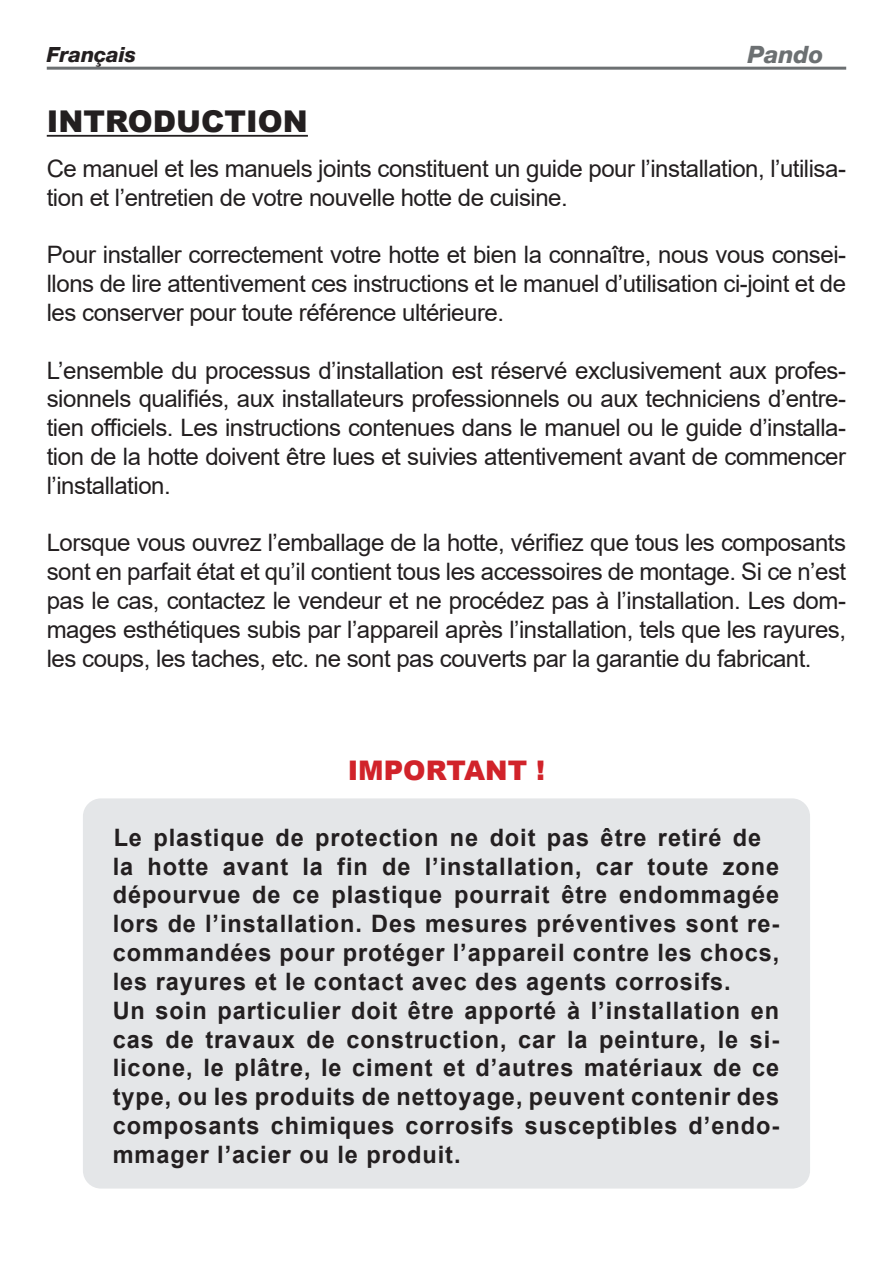
<style>
.page{position:relative;width:893px;height:1263px;background:#fff}
.page>*{position:absolute;margin:0;border:0;box-sizing:border-box;transform-origin:0 0}
.t1{font:900 30px "Arial";color:#231f20}
.t2{font:900 27px "Arial";color:#d1232a}
.t3{font:24px/28.8px "Arial";letter-spacing:-.02em;color:#231f20;text-align:justify}
.t4{font:700 24px/28.8px "Arial";letter-spacing:.04em;color:#231f20}
.t5{font:italic 800 24px "Helvetica Neue LT Std";color:#6c7072}
.t6{font:italic 800 21px "Helvetica Neue LT Std";color:#231f20}
</style>
<div class="page">
<hr style="left:47px;top:67px;width:799px;height:3px;background:#6c7072">
<hr style="left:47px;top:135px;width:261px;height:2px;background:#231f20">
<div style="left:83px;top:798px;width:727px;height:390px;background:#e4e6e8;border-radius:18px"></div>
<p class="t6" style="left:47px;top:42px;width:91px">Français</p>
<p class="t5" style="left:748px;top:40px;width:77px">Pando</p>
<p class="t1" style="left:47px;top:100px;width:263px">INTRODUCTION</p>
<p class="t3" style="left:47px;top:154px;width:801px">Ce manuel et les manuels joints constituent un guide pour l’installation, l’utilisa&shy;tion et l’entretien de votre nouvelle hotte de cuisine.</p>
<p class="t3" style="left:47px;top:240px;width:801px">Pour installer correctement votre hotte et bien la connaître, nous vous consei&shy;llons de lire attentivement ces instructions et le manuel d’utilisation ci-joint et de les conserver pour toute référence ultérieure.</p>
<p class="t3" style="left:47px;top:356px;width:801px">L’ensemble du processus d’installation est réservé exclusivement aux profes&shy;sionnels qualifiés, aux installateurs professionnels ou aux techniciens d’entre&shy;tien officiels. Les instructions contenues dans le manuel ou le guide d’installa&shy;tion de la hotte doivent être lues et suivies attentivement avant de commencer l’installation.</p>
<p class="t3" style="left:47px;top:528px;width:801px">Lorsque vous ouvrez l’emballage de la hotte, vérifiez que tous les composants sont en parfait état et qu’il contient tous les accessoires de montage. Si ce n’est pas le cas, contactez le vendeur et ne procédez pas à l’installation. Les dom&shy;mages esthétiques subis par l’appareil après l’installation, tels que les rayures, les coups, les taches, etc. ne sont pas couverts par la garantie du fabricant.</p>
<p class="t2" style="left:348px;top:751px;width:199px">IMPORTANT !</p>
<p class="t4" style="left:113px;top:823px;width:668px">Le plastique de protection ne doit pas être retiré de la hotte avant la fin de l’installation, car toute zone dépourvue de ce plastique pourrait être endommagée lors de l’installation. Des mesures préventives sont re&shy;commandées pour protéger l’appareil contre les chocs, les rayures et le contact avec des agents corrosifs.<br>Un soin particulier doit être apporté à l’installation en cas de travaux de construction, car la peinture, le si&shy;licone, le plâtre, le ciment et d’autres matériaux de ce type, ou les produits de nettoyage, peuvent contenir des composants chimiques corrosifs susceptibles d’endo&shy;mmager l’acier ou le produit.</p>
</div>
